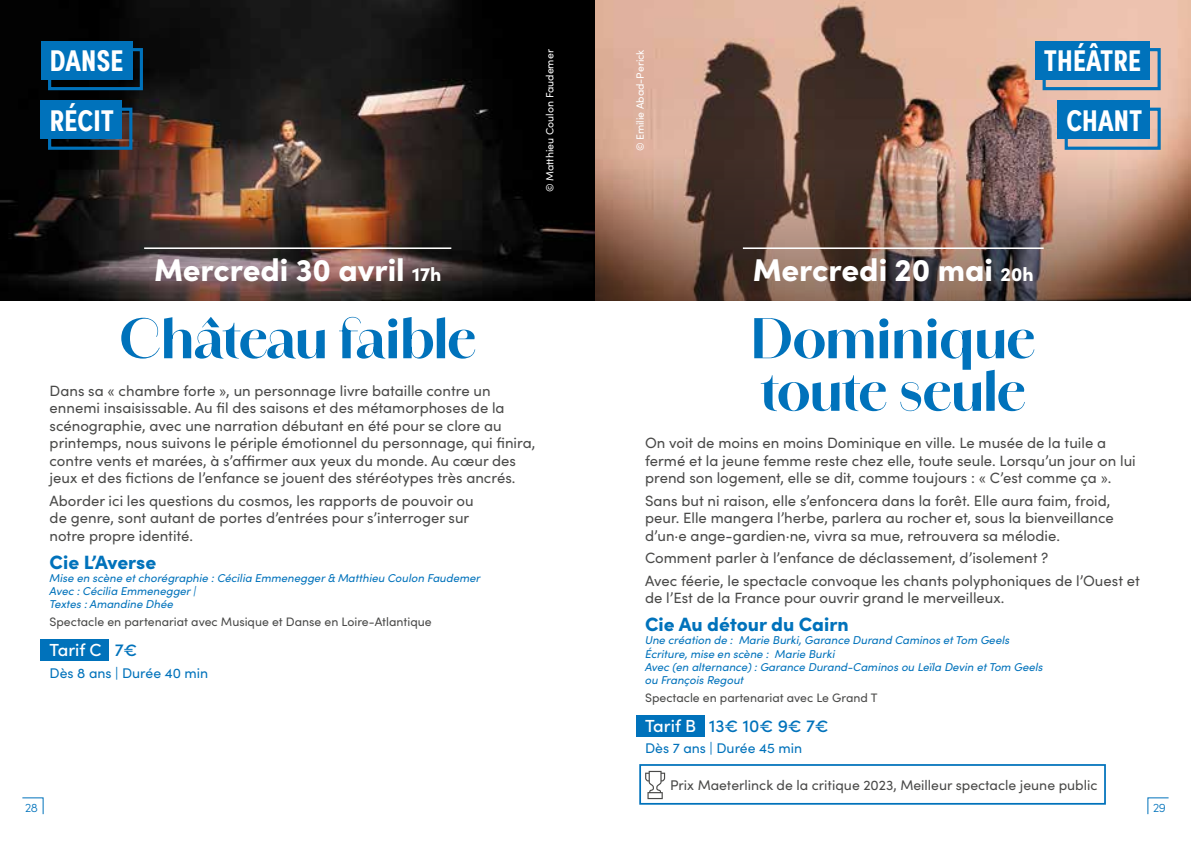
<style>
.page{position:relative;width:1191px;height:844px;background:#fff}
.page>*{position:absolute;margin:0;border:0;box-sizing:border-box;transform-origin:0 0}
.t1{font:700 52.5px/52.5px "Amandine";color:#0072bb}
.t2{font:900 31.5px "Sofia Pro";color:#fff}
.t3{font:700 29.93px/59.5px "Sofia Pro Condensed";letter-spacing:.01em;color:#fff}
.t4{font:900 19.25px "Sofia Pro";color:#0072bb}
.t5{font:500 17.5px "Sofia Pro";color:#0072bb}
.t6{font:500 17.5px "Sofia Pro";color:#fff}
.t7{font:14.88px/17.5px "Sofia Pro";color:#4a4a49}
.t8{font:14px "Sofia Pro";color:#4a4a49}
.t9{font:14px "Sofia Pro";color:#0072bb}
.t10{font:12.25px "Sofia Pro";color:#4a4a49}
.t11{font:300 12.25px "Sofia Pro";color:#0072bb}
.t12{font:italic 11.38px/13.1px "Sofia Pro";color:#0072bb}
.t13{font:10.5px "Sofia Pro";color:#fff}
.s1{font-size:19.25px}
.s2{color:#0072bb}
.s3{color:#fff}
</style>
<div class="page">
<img style="left:0;top:0;width:595px;height:300px">
<svg style="left:595px;top:0;width:596px;height:116px;fill:#e2b6a1"></svg>
<img style="left:595px;top:116px;width:596px;height:184px">
<hr style="left:144px;top:247px;width:307px;height:2px;background:#fff">
<div style="left:41px;top:639px;width:68px;height:22px;background:#0072bb"></div>
<hr style="left:743px;top:247px;width:300px;height:2px;background:#fff">
<div style="left:636px;top:714px;width:68px;height:22px;background:#0072bb"></div>
<div style="left:639px;top:763px;width:466px;height:41px;border:2px solid #0072bb"></div>
<svg style="left:645px;top:770px;width:20px;height:28px"></svg>
<div style="left:41px;top:41px;width:91px;height:39px;background:#0072bb"></div>
<div style="left:48px;top:48px;width:95px;height:42px;border:3px solid #0072bb"></div>
<div style="left:41px;top:100px;width:81px;height:39px;background:#0072bb"></div>
<div style="left:48px;top:108px;width:84px;height:42px;border:3px solid #0072bb"></div>
<div style="left:1035px;top:41px;width:115px;height:39px;background:#0072bb"></div>
<div style="left:1042px;top:48px;width:118px;height:42px;border:3px solid #0072bb"></div>
<div style="left:1057px;top:100px;width:93px;height:39px;background:#0072bb"></div>
<div style="left:1064px;top:108px;width:96px;height:42px;border:3px solid #0072bb"></div>
<svg style="left:1147px;top:797px;width:22px;height:17px"></svg>
<svg style="left:22px;top:797px;width:22px;height:17px"></svg>
<h3 class="t3" style="left:50px;top:29px;width:75px">DANSE<br>RÉCIT</h3>
<h3 class="t3" style="left:1044px;top:29px;width:99px;text-align:right">THÉÂTRE<br>CHANT</h3>
<p class="t13" style="left:542px;top:192px;width:144px;rotate:-90deg">© Matthieu Coulon Faudemer</p>
<p class="t13" style="left:632px;top:151px;width:104px;rotate:-90deg">© Emilie Abad-Perick</p>
<h2 class="t2" style="left:154px;top:245px;width:289px">Mercredi 30 avril <span class="s1">17h</span></h2>
<h1 class="t1" style="left:119px;top:313px;width:358px">Château faible</h1>
<p class="t7" style="left:50px;top:381px;width:487px">Dans sa « chambre forte », un personnage livre bataille contre un ennemi insaisissable. Au fil des saisons et des métamorphoses de la scénographie, avec une narration débutant en été pour se clore au printemps, nous suivons le périple émotionnel du personnage, qui finira, contre vents et marées, à s’affirmer aux yeux du monde. Au cœur des jeux et des fictions de l’enfance se jouent des stéréotypes très ancrés.</p>
<p class="t7" style="left:50px;top:490px;width:425px">Aborder ici les questions du cosmos, les rapports de pouvoir ou de genre, sont autant de portes d’entrées pour s’interroger sur notre propre identité.</p>
<p class="t4" style="left:50px;top:546px;width:108px">Cie L’Averse</p>
<p class="t12" style="left:50px;top:570px;width:432px">Mise en scène et chorégraphie : Cécilia Emmenegger &amp; Matthieu Coulon Faudemer<br>Avec : Cécilia Emmenegger |<br>Textes : Amandine Dhée</p>
<p class="t10" style="left:50px;top:613px;width:383px">Spectacle en partenariat avec Musique et Danse en Loire-Atlantique</p>
<p class="t6" style="left:50px;top:637px;width:89px">Tarif C <span class="s2">7€</span></p>
<p class="t9" style="left:50px;top:662px;width:160px">Dès 8 ans | Durée 40 min</p>
<h2 class="t2" style="left:753px;top:245px;width:282px">Mercredi 20 mai <span class="s1">20h</span></h2>
<h1 class="t1" style="left:751px;top:313px;width:285px">Dominique toute seule</h1>
<p class="t7" style="left:645px;top:433px;width:492px">On voit de moins en moins Dominique en ville. Le musée de la tuile a fermé et la jeune femme reste chez elle, toute seule. Lorsqu’un jour on lui prend son logement, elle se dit, comme toujours : « C’est comme ça ».</p>
<p class="t7" style="left:645px;top:490px;width:470px">Sans but ni raison, elle s’enfoncera dans la forêt. Elle aura faim, froid, peur. Elle mangera l’herbe, parlera au rocher et, sous la bienveillance d’un·e ange-gardien·ne, vivra sa mue, retrouvera sa mélodie.</p>
<p class="t7" style="left:645px;top:545px;width:496px;line-height:22.4px">Comment parler à l’enfance de déclassement, d’isolement ?<br>Avec féerie, le spectacle convoque les chants polyphoniques de l’Ouest et</p>
<p class="t7" style="left:645px;top:588px;width:361px">de l’Est de la France pour ouvrir grand le merveilleux.</p>
<p class="t4" style="left:645px;top:609px;width:205px">Cie Au détour du Cairn</p>
<p class="t12" style="left:645px;top:633px;width:399px">Une création de : Marie Burki, Garance Durand Caminos et Tom Geels Écriture, mise en scène : Marie Burki<br>Avec (en alternance) : Garance Durand-Caminos ou Leïla Devin et Tom Geels ou François Regout</p>
<p class="t10" style="left:645px;top:688px;width:234px">Spectacle en partenariat avec Le Grand T</p>
<p class="t5" style="left:645px;top:712px;width:185px"><span class="s3">Tarif B</span> 13€ 10€ 9€ 7€</p>
<p class="t9" style="left:645px;top:737px;width:158px">Dès 7 ans | Durée 45 min</p>
<p class="t8" style="left:670px;top:774px;width:429px">Prix Maeterlinck de la critique 2023, Meilleur spectacle jeune public</p>
<p class="t11" style="left:25px;top:798px;width:14px">28</p>
<p class="t11" style="left:1153px;top:798px;width:14px">29</p>
</div>
